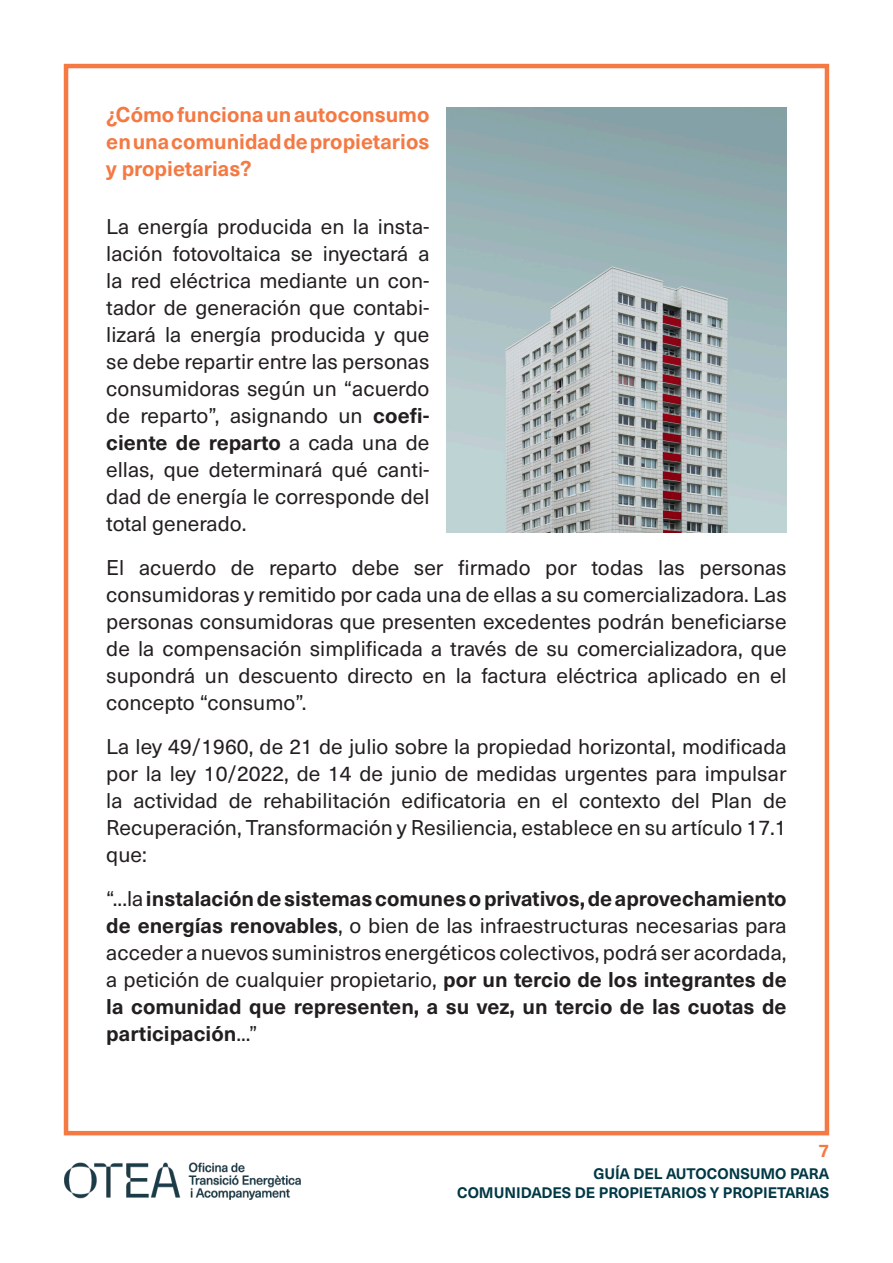
<style>
.page{position:relative;width:893px;height:1263px;background:#fff}
.page>*{position:absolute;margin:0;border:0;box-sizing:border-box;transform-origin:0 0}
.Estilo_de_párrafo_1{font:21px/27px "Neue Haas Unica";color:#231f20;text-align:justify}
.Estilo_de_párrafo_1-2{font:700 21px/27px "Neue Haas Unica";color:#231f20;text-align:justify}
.Estilo_de_párrafo_1-3{font:700 21px/27px "Neue Haas Unica";color:#f47943;text-align:justify}
.t1{font:700 18px "Neue Haas Unica";color:#f47943}
.t2{font:700 15px/19.5px "Neue Haas Unica";color:#003845;text-align:right}
.s1{font-weight:700}
.s2{font-weight:400}
</style>
<div class="page">
<div style="left:64px;top:64px;width:765px;height:1071px;border:4px solid #f47943"></div>
<img style="left:64px;top:1135px;width:243px;height:64px">
<img style="left:446px;top:107px;width:341px;height:426px">
<p class="Estilo_de_párrafo_1-3" style="left:106px;top:100px;width:325px">¿Cómo funciona un autoconsumo en una comunidad de propietarios y propietarias?</p>
<p class="Estilo_de_párrafo_1" style="left:106px;top:212px;width:325px">La energía producida en la insta&shy;lación fotovoltaica se inyectará a la red eléctrica mediante un con&shy;tador de generación que contabi&shy;lizará la energía producida y que se debe repartir entre las personas consumidoras según un “acuerdo de reparto”, asignando un <span class="s1">coefi&shy;ciente de reparto</span> a cada una de ellas, que determinará qué canti&shy;dad de energía le corresponde del total generado.</p>
<p class="Estilo_de_párrafo_1" style="left:106px;top:553px;width:682px">El acuerdo de reparto debe ser firmado por todas las personas consumidoras y remitido por cada una de ellas a su comercializadora. Las personas consumidoras que presenten excedentes podrán beneficiarse de la compensación simplificada a través de su comercializadora, que supondrá un descuento directo en la factura eléctrica aplicado en el concepto “consumo”.</p>
<p class="Estilo_de_párrafo_1" style="left:106px;top:732px;width:682px">La ley 49/1960, de 21 de julio sobre la propiedad horizontal, modificada por la ley 10/2022, de 14 de junio de medidas urgentes para impulsar la actividad de rehabilitación edificatoria en el contexto del Plan de Recuperación, Transformación y Resiliencia, establece en su artículo 17.1 que:</p>
<p class="Estilo_de_párrafo_1-2" style="left:106px;top:884px;width:682px"><span class="s2">“...la</span> instalación de sistemas comunes o privativos, de aprovechamiento de energías renovables<span class="s2">, o bien de las infraestructuras necesarias para acceder a nuevos suministros energéticos colectivos, podrá ser acordada, a petición de cualquier propietario,</span> por un tercio de los integrantes de la comunidad que representen, a su vez, un tercio de las cuotas de participación<span class="s2">...”</span></p>
<p class="t1" style="left:818px;top:1137px;width:12px">7</p>
<p class="t2" style="left:457px;top:1162px;width:374px">GUÍA DEL AUTOCONSUMO PARA<br>COMUNIDADES DE PROPIETARIOS Y PROPIETARIAS</p>
</div>
